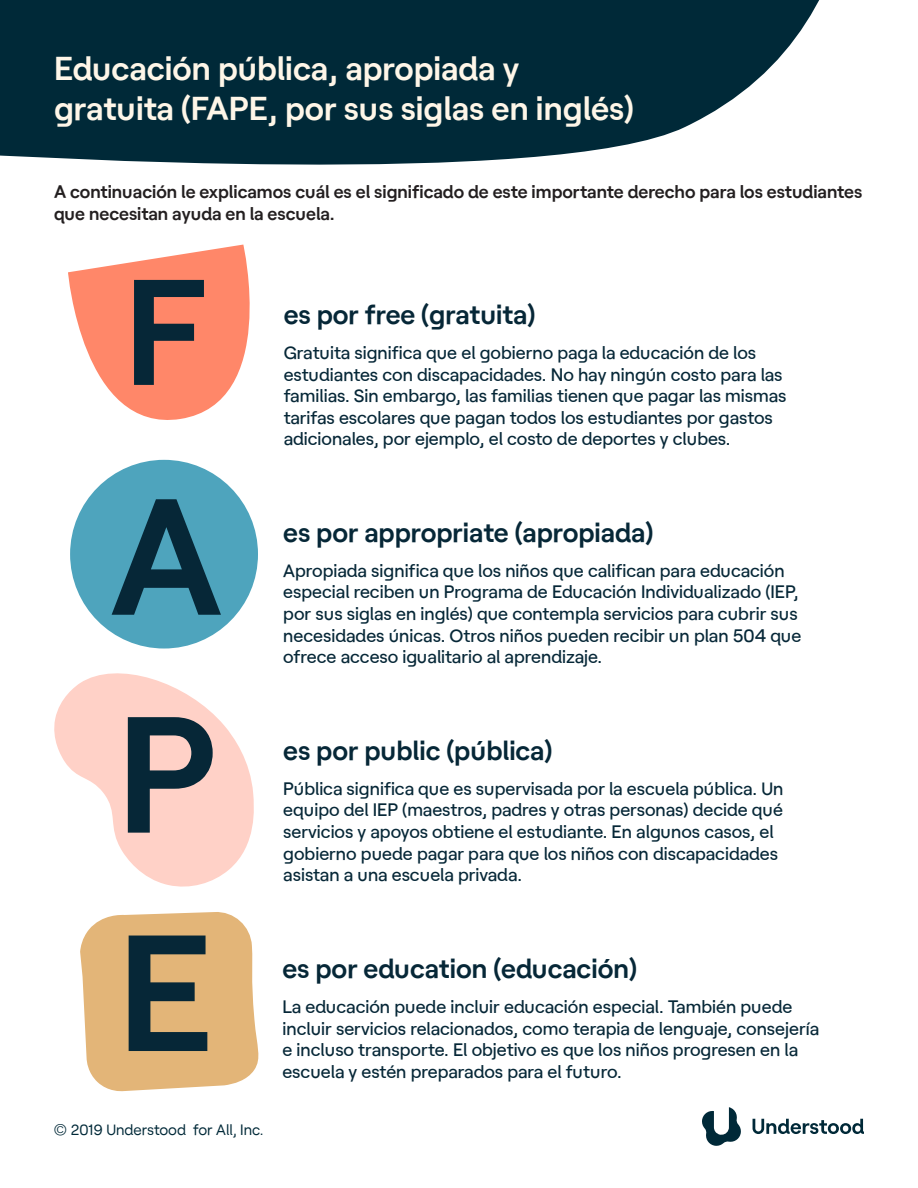
<style>
.page{position:relative;width:918px;height:1188px;background:#fff}
.page>*{position:absolute;margin:0;border:0;box-sizing:border-box;transform-origin:0 0}
.t1{font:600 165px "Roobert 12 E";color:#062737}
.t2{font:600 150px "Roobert 12 E";color:#062737}
.t3{font:600 33px/39.6px "Roobert 12 E";color:#fef6e8}
.t4{font:600 27px "Roobert 12 E";color:#062737}
.t5{font:500 18px/21.6px "Roobert 12 E";color:#062737}
.t6{font:600 18px/21.6px "Roobert 12 E";color:#231f20}
.t7{font:15px "Roobert 12 E";color:#002938}
</style>
<div class="page">
<svg style="left:0;top:0;width:820px;height:165px;background:#1f4350"></svg>
<svg style="left:753px;top:1119px;width:111px;height:15px"></svg>
<svg style="left:702px;top:1107px;width:39px;height:39px"></svg>
<svg style="left:68px;top:245px;width:182px;height:175px"></svg>
<div style="left:70px;top:460px;width:188px;height:189px;background:#4ea4bd;border-radius:50%"></div>
<svg style="left:80px;top:912px;width:179px;height:180px;background:#e6bc86"></svg>
<svg style="left:54px;top:673px;width:200px;height:214px;fill:#ffd1c7"></svg>
<p class="t3" style="left:54px;top:46px;width:581px">Educación pública, apropiada y gratuita (FAPE, por sus siglas en inglés)</p>
<p class="t6" style="left:54px;top:179px;width:810px">A continuación le explicamos cuál es el significado de este importante derecho para los estudiantes que necesitan ayuda en la escuela.</p>
<p class="t2" style="left:124px;top:217px;width:87px">F</p>
<p class="t1" style="left:111px;top:430px;width:113px">A</p>
<p class="t1" style="left:117px;top:648px;width:101px">P</p>
<p class="t1" style="left:118px;top:866px;width:97px">E</p>
<p class="t7" style="left:54px;top:1118px;width:212px">© 2019 Understood for All, Inc.</p>
<p class="t4" style="left:284px;top:294px;width:253px">es por free (gratuita)</p>
<p class="t5" style="left:284px;top:340px;width:504px">Gratuita significa que el gobierno paga la educación de los estudiantes con discapacidades. No hay ningún costo para las familias. Sin embargo, las familias tienen que pagar las mismas tarifas escolares que pagan todos los estudiantes por gastos adicionales, por ejemplo, el costo de deportes y clubes.</p>
<p class="t4" style="left:283px;top:511px;width:372px">es por appropriate (apropiada)</p>
<p class="t5" style="left:283px;top:558px;width:520px">Apropiada significa que los niños que califican para educación especial reciben un Programa de Educación Individualizado (IEP, por sus siglas en inglés) que contempla servicios para cubrir sus necesidades únicas. Otros niños pueden recibir un plan 504 que ofrece acceso igualitario al aprendizaje.</p>
<p class="t4" style="left:283px;top:729px;width:271px">es por public (pública)</p>
<p class="t5" style="left:283px;top:776px;width:502px">Pública significa que es supervisada por la escuela pública. Un equipo del IEP (maestros, padres y otras personas) decide qué servicios y apoyos obtiene el estudiante. En algunos casos, el gobierno puede pagar para que los niños con discapacidades asistan a una escuela privada.</p>
<p class="t4" style="left:282px;top:948px;width:356px">es por education (educación)</p>
<p class="t5" style="left:282px;top:995px;width:538px">La educación puede incluir educación especial. También puede incluir servicios relacionados, como terapia de lenguaje, consejería e incluso transporte. El objetivo es que los niños progresen en la escuela y estén preparados para el futuro.</p>
</div>
